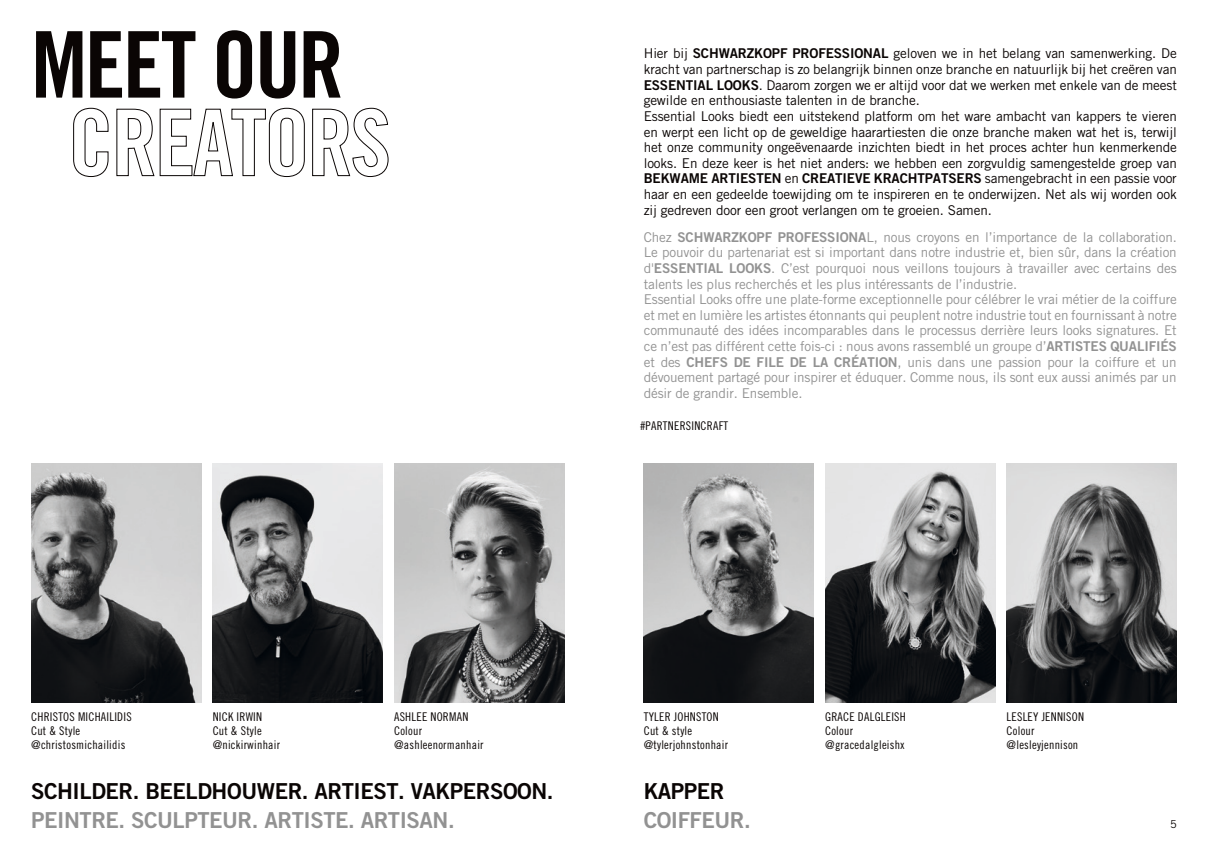
<style>
.page{position:relative;width:1208px;height:859px;background:#fff}
.page>*{position:absolute;margin:0;border:0;box-sizing:border-box;transform-origin:0 0}
.t1{font:92px/78px "Trade Gothic LT Std Bd Cn 20";letter-spacing:-.03em;color:#0a0504;text-align:center}
.t2{font:22px "Trade Gothic LT Std Bd 2";letter-spacing:-.02em;color:#0a0504}
.t3{font:22px "Trade Gothic LT Std Bd 2";letter-spacing:-.02em;color:#929292}
.t4{font:13.5px/15.6px "Trade Gothic LT Std";letter-spacing:-.01em;color:#929292}
.t5{font:13.5px/15.6px "Trade Gothic LT Std";letter-spacing:-.01em;color:#0a0504}
.t6{font:13.5px "Trade Gothic LT Std Bd 2";letter-spacing:-.01em;color:#0a0504}
.t7{font:12px/14px "Trade Gothic LT Std Cn 18";letter-spacing:.02em;color:#0a0504}
.t8{font:11px "Trade Gothic LT Std";color:#0a0504}
.s1{font-family:"Trade Gothic LT Std Bd 2"}
.s2{font-family:"Trade Gothic LT Std"}
</style>
<div class="page">
<img style="left:31px;top:463px;width:170px;height:240px">
<img style="left:213px;top:463px;width:170px;height:240px">
<img style="left:394px;top:463px;width:170px;height:240px">
<img style="left:643px;top:463px;width:171px;height:240px">
<img style="left:825px;top:463px;width:170px;height:240px">
<img style="left:1006px;top:463px;width:170px;height:240px">
<h1 class="t1" style="left:31px;top:25px;width:361px">MEET OUR<br>CREATORS</h1>
<p class="t5" style="left:644px;top:46px;width:534px">Hier bij <span class="s1">SCHWARZKOPF PROFESSIONAL</span> geloven we in het belang van samenwerking. De kracht van partnerschap is zo belangrijk binnen onze branche en natuurlijk bij het creëren van <span class="s1">ESSENTIAL LOOKS</span>. Daarom zorgen we er altijd voor dat we werken met enkele van de meest gewilde en enthousiaste talenten in de branche.<br>Essential Looks biedt een uitstekend platform om het ware ambacht van kappers te vieren en werpt een licht op de geweldige haarartiesten die onze branche maken wat het is, terwijl het onze community ongeëvenaarde inzichten biedt in het proces achter hun kenmerkende looks. En deze keer is het niet anders: we hebben een zorgvuldig samengestelde groep van</p>
<p class="t6" style="left:644px;top:170px;width:534px">BEKWAME ARTIESTEN <span class="s2">en</span> CREATIEVE KRACHTPATSERS <span class="s2">samengebracht in een passie voor</span></p>
<p class="t5" style="left:644px;top:186px;width:534px">haar en een gedeelde toewijding om te inspireren en te onderwijzen. Net als wij worden ook zij gedreven door een groot verlangen om te groeien. Samen.</p>
<p class="t4" style="left:644px;top:229px;width:534px">Chez <span class="s1">SCHWARZKOPF PROFESSIONA</span>L, nous croyons en l’importance de la collaboration.<br>Le pouvoir du partenariat est si important dans notre industrie et, bien sûr, dans la création d'<span class="s1">ESSENTIAL LOOKS</span>. C’est pourquoi nous veillons toujours à travailler avec certains des talents les plus recherchés et les plus intéressants de l’industrie.<br>Essential Looks offre une plate-forme exceptionnelle pour célébrer le vrai métier de la coiffure et met en lumière les artistes étonnants qui peuplent notre industrie tout en fournissant à notre communauté des idées incomparables dans le processus derrière leurs looks signatures. Et ce n’est pas différent cette fois-ci : nous avons rassemblé un groupe d’<span class="s1">ARTISTES QUALIFIÉS </span>et des <span class="s1">CHEFS DE FILE DE LA CRÉATION</span>, unis dans une passion pour la coiffure et un dévouement partagé pour inspirer et éduquer. Comme nous, ils sont eux aussi animés par un désir de grandir. Ensemble.</p>
<p class="t7" style="left:640px;top:418px;width:90px">#PARTNERSINCRAFT</p>
<p class="t7" style="left:31px;top:710px;width:102px">CHRISTOS MICHAILIDIS<br>Cut &amp; Style @christosmichailidis</p>
<p class="t7" style="left:213px;top:710px;width:69px">NICK IRWIN<br>Cut &amp; Style @nickirwinhair</p>
<p class="t7" style="left:394px;top:710px;width:91px">ASHLEE NORMAN<br>Colour @ashleenormanhair</p>
<p class="t7" style="left:644px;top:710px;width:86px">TYLER JOHNSTON<br>Cut &amp; style @tylerjohnstonhair</p>
<p class="t7" style="left:825px;top:710px;width:82px">GRACE DALGLEISH<br>Colour @gracedalgleishx</p>
<h2 class="t2" style="left:31px;top:777px;width:524px">SCHILDER. BEELDHOUWER. ARTIEST. VAKPERSOON.</h2>
<h2 class="t2" style="left:643px;top:777px;width:82px">KAPPER</h2>
<h2 class="t3" style="left:31px;top:806px;width:425px">PEINTRE. SCULPTEUR. ARTISTE. ARTISAN.</h2>
<h2 class="t3" style="left:643px;top:806px;width:109px">COIFFEUR.</h2>
<p class="t7" style="left:1006px;top:710px;width:79px">LESLEY JENNISON<br>Colour @lesleyjennison</p>
<p class="t8" style="left:1170px;top:817px;width:8px">5</p>
</div>
